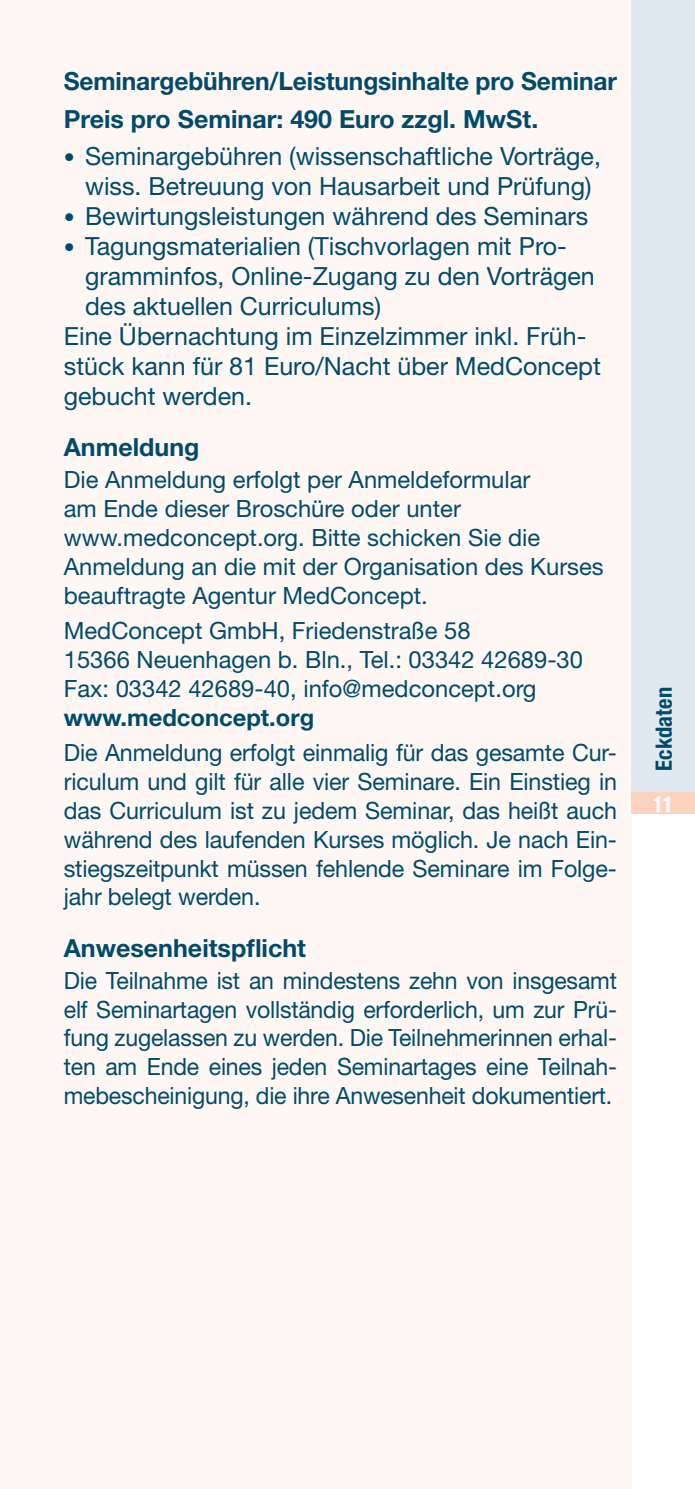
<style>
.page{position:relative;width:695px;height:1489px;background:#fff}
.page>*{position:absolute;margin:0;border:0;box-sizing:border-box;transform-origin:0 0}
.t1{font:25px/30px "Helvetica Neue LT";color:#004b6c;text-align:center}
.t2{font:700 25px/37px "Helvetica Neue LT";color:#004b6c}
.t3{font:23.75px/28.8px "Helvetica Neue LT";color:#004b6c}
.t4{font:700 23.75px "Helvetica Neue LT";color:#004b6c}
.t5{font:700 condensed 22.5px "Helvetica Neue LT";letter-spacing:.01em;color:#004b6c}
.t6{font:700 condensed 22.5px "Helvetica Neue LT";color:#fff}
.s1{font-size:22px}
</style>
<div class="page">
<div style="left:0;top:0;width:631px;height:1488px;background:#fef7f3"></div>
<div style="left:631px;top:0;width:63px;height:805px;background:#e0e9f0"></div>
<div style="left:631px;top:792px;width:63px;height:21px;background:#fbd3bf"></div>
<p class="t2" style="left:64px;top:62px;width:554px">Seminargebühren/Leistungsinhalte pro Seminar<br>Preis pro Seminar: 490 Euro zzgl. MwSt.</p>
<p class="t1" style="left:64px;top:140px;width:538px"><span class="s1">•</span> Seminargebühren (wissenschaftliche Vorträge, wiss. Betreuung von Hausarbeit und Prüfung)</p>
<p class="t1" style="left:64px;top:200px;width:526px"><span class="s1">•</span> Bewirtungsleistungen während des Seminars</p>
<p class="t1" style="left:64px;top:230px;width:504px"><span class="s1">•</span> Tagungsmaterialien (Tischvorlagen mit Pro-</p>
<p class="t1" style="left:85px;top:260px;width:511px">gramminfos, Online-Zugang zu den Vorträgen</p>
<p class="t1" style="left:85px;top:290px;width:297px">des aktuellen Curriculums)</p>
<p class="t1" style="left:64px;top:320px;width:524px">Eine Übernachtung im Einzelzimmer inkl. Früh-</p>
<p class="t1" style="left:64px;top:350px;width:538px">stück kann für 81 Euro/Nacht über MedConcept</p>
<p class="t1" style="left:64px;top:380px;width:189px">gebucht werden.</p>
<p class="t2" style="left:64px;top:428px;width:137px">Anmeldung</p>
<p class="t3" style="left:64px;top:465px;width:541px">Die Anmeldung erfolgt per Anmeldeformular<br>am Ende dieser Broschüre oder unter www.medconcept.org. Bitte schicken Sie die Anmeldung an die mit der Organisation des Kurses beauftragte Agentur MedConcept.</p>
<p class="t3" style="left:64px;top:616px;width:520px">MedConcept GmbH, Friedenstraße 58<br>15366 Neuenhagen b. Bln., Tel.: 03342 42689-30<br>Fax: 03342 42689-40, info@medconcept.org</p>
<p class="t4" style="left:64px;top:702px;width:252px">www.medconcept.org</p>
<p class="t3" style="left:64px;top:738px;width:554px;text-align:justify">Die Anmeldung erfolgt einmalig für das gesamte Cur&shy;riculum und gilt für alle vier Seminare. Ein Einstieg in das Curriculum ist zu jedem Seminar, das heißt auch während des laufenden Kurses möglich. Je nach Ein&shy;stiegszeitpunkt müssen fehlende Seminare im Folge&shy;jahr belegt werden.</p>
<p class="t2" style="left:64px;top:928px;width:244px">Anwesenheitspflicht</p>
<p class="t3" style="left:64px;top:965px;width:554px;text-align:justify">Die Teilnahme ist an mindestens zehn von insgesamt elf Seminartagen vollständig erforderlich, um zur Prü&shy;fung zugelassen zu werden. Die Teilnehmerinnen erhal&shy;ten am Ende eines jeden Seminartages eine Teilnah&shy;mebescheinigung, die ihre Anwesenheit dokumentiert.</p>
<p class="t5" style="left:650px;top:771px;width:86px;rotate:-90deg">Eckdaten</p>
<p class="t6" style="left:652px;top:790px;width:22px">11</p>
</div>
